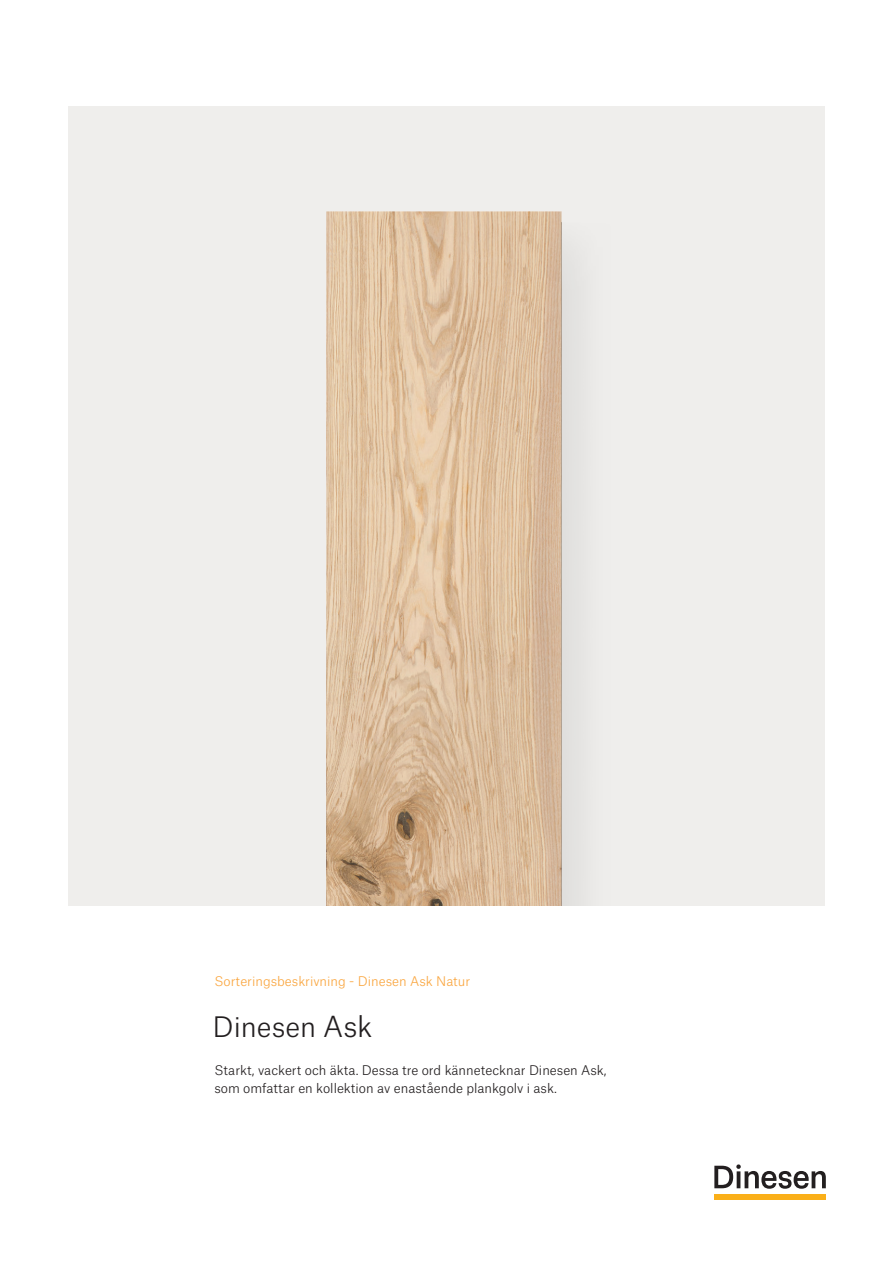
<style>
.page{position:relative;width:893px;height:1263px;background:#fff}
.page>*{position:absolute;margin:0;border:0;box-sizing:border-box;transform-origin:0 0}
.t1{font:300 27px "Atlas Grotesk";color:#231f20}
.t2{font:300 12.75px/18px "Atlas Grotesk";color:#231f20}
.t3{font:300 12.75px "Atlas Grotesk";color:#faa63f}
.s1{font-size:27.75px}
</style>
<div class="page">
<svg style="left:714px;top:1164px;width:112px;height:25px"></svg>
<div style="left:714px;top:1194px;width:112px;height:6px;background:#faaf18"></div>
<img style="left:68px;top:106px;width:757px;height:800px">
<p class="t3" style="left:214px;top:971px;width:257px">Sorteringsbeskrivning - Dinesen Ask Natur</p>
<h1 class="t1" style="left:213px;top:1005px;width:161px">Dinesen <span class="s1">Ask</span></h1>
<p class="t2" style="left:214px;top:1059px;width:394px">Starkt, vackert och äkta. Dessa tre ord kännetecknar Dinesen Ask, som omfattar en kollektion av enastående plankgolv i ask.</p>
</div>
